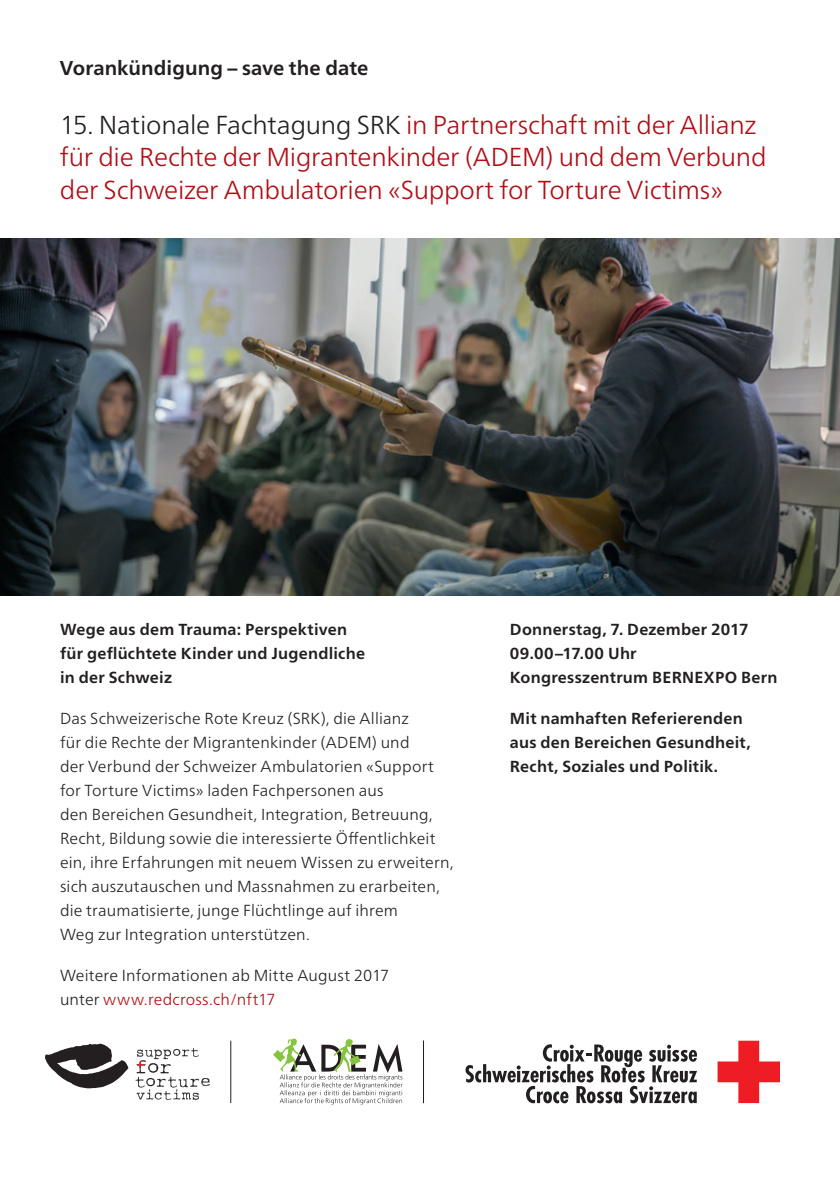
<style>
.page{position:relative;width:840px;height:1191px;background:#fff}
.page>*{position:absolute;margin:0;border:0;box-sizing:border-box;transform-origin:0 0}
.t1{font:300 26px/32.4px "Frutiger Neue LTW1 G";letter-spacing:-.01em;color:#b00d15}
.t2{font:700 20px "Frutiger Neue LTW1 G";letter-spacing:.005em;color:#231f20}
.t3{font:300 16px/24px "Frutiger Neue LTW1 G";letter-spacing:.01em;color:#231f20}
.t4{font:700 16px/24px "Frutiger Neue LTW1 G";letter-spacing:.015em;color:#231f20}
.s1{color:#231f20}
.s2{color:#b00d15}
</style>
<div class="page">
<img style="left:0;top:238px;width:839px;height:357px">
<svg style="left:45px;top:1043px;width:83px;height:45px"></svg>
<svg style="left:135px;top:1048px;width:75px;height:52px"></svg>
<svg style="left:273px;top:1038px;width:129px;height:66px"></svg>
<hr style="left:230px;top:1040px;width:1px;height:63px;background:#231f20">
<hr style="left:423px;top:1040px;width:1px;height:63px;background:#231f20">
<svg style="left:717px;top:1040px;width:62px;height:63px"></svg>
<svg style="left:465px;top:1044px;width:231px;height:59px"></svg>
<p class="t2" style="left:60px;top:56px;width:310px">Vorankündigung – save the date</p>
<h1 class="t1" style="left:60px;top:108px;width:708px"><span class="s1">15. Nationale Fachtagung SRK</span> in Partnerschaft mit der Allianz für die Rechte der Migrantenkinder (ADEM) und dem Verbund der Schweizer Ambulatorien «Support for Torture Victims»</h1>
<p class="t4" style="left:60px;top:617px;width:306px">Wege aus dem Trauma: Perspektiven für geflüchtete Kinder und Jugendliche in der Schweiz</p>
<p class="t3" style="left:60px;top:706px;width:395px">Das Schweizerische Rote Kreuz (SRK), die Allianz<br>für die Rechte der Migrantenkinder (ADEM) und<br>der Verbund der Schweizer Ambulatorien «Support for Torture Victims» laden Fachpersonen aus<br>den Bereichen Gesundheit, Integration, Betreuung, Recht, Bildung sowie die interessierte Öffentlichkeit ein, ihre Erfahrungen mit neuem Wissen zu erweitern, sich auszutauschen und Massnahmen zu erarbeiten, die traumatisierte, junge Flüchtlinge auf ihrem<br>Weg zur Integration unterstützen.</p>
<p class="t3" style="left:60px;top:963px;width:331px">Weitere Informationen ab Mitte August 2017 unter <span class="s2">www.redcross.ch/nft17</span></p>
<p class="t4" style="left:509px;top:617px;width:269px">Donnerstag, 7. Dezember 2017<br>09.00–17.00 Uhr<br>Kongresszentrum BERNEXPO Bern</p>
<p class="t4" style="left:509px;top:706px;width:242px">Mit namhaften Referierenden aus den Bereichen Gesundheit,<br>Recht, Soziales und Politik.</p>
</div>
